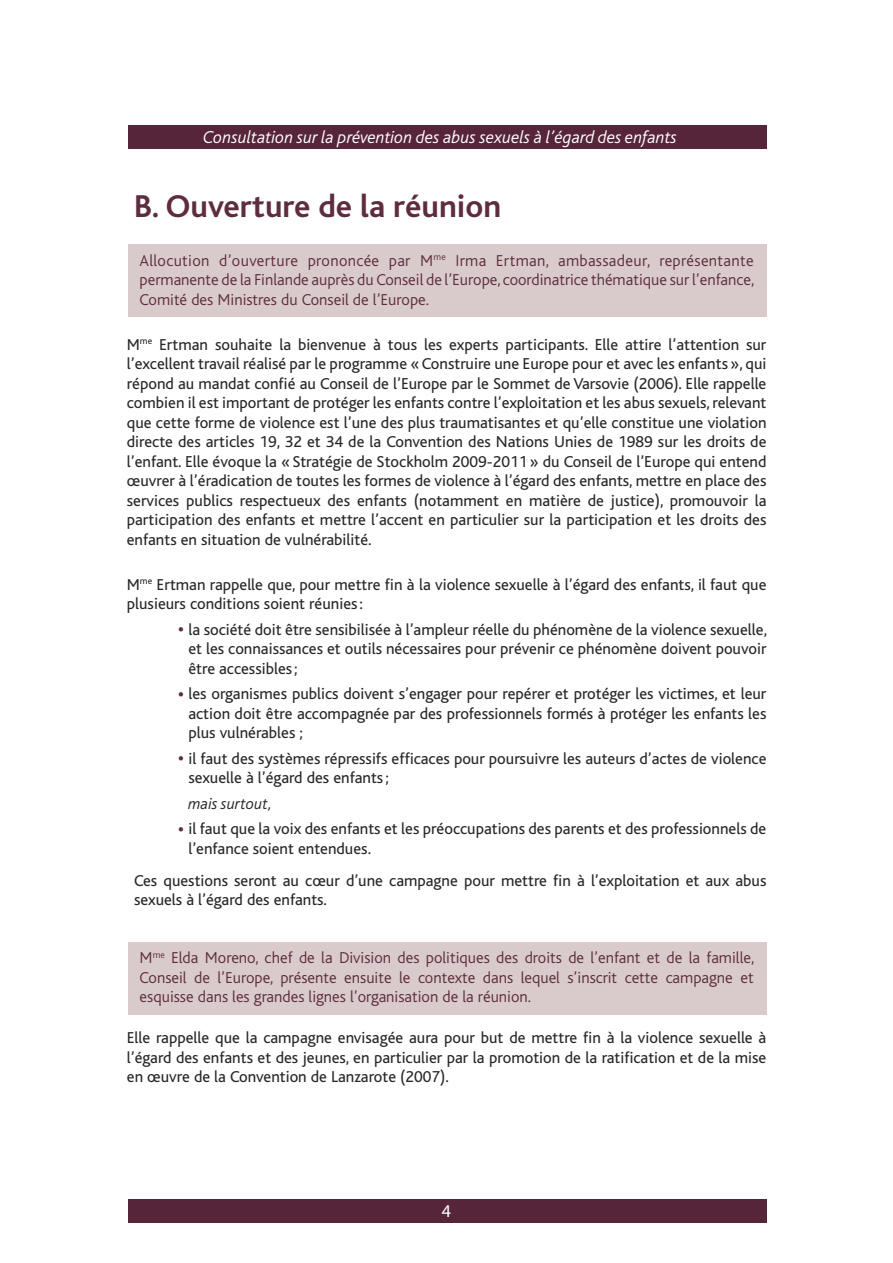
<style>
.page{position:relative;width:893px;height:1263px;background:#fff}
.page>*{position:absolute;margin:0;border:0;box-sizing:border-box;transform-origin:0 0}
.t1{font:700 33px "Bliss";color:#5e2c3f}
.t2{font:italic 300 18px "Bliss";color:#fff}
.t3{font:18px "Myriad Pro";color:#fff}
.t4{font:16.5px/19.5px "Bliss";color:#282829;text-align:justify}
.t5{font:300 16.5px/19.5px "Bliss";color:#5e2c3f;text-align:justify}
.t6{font:italic 300 16.5px "Bliss";color:#282829}
.s1{font-size:21px;color:#5e2c3f}
</style>
<div class="page">
<div style="left:128px;top:1199px;width:638px;height:23px;background:#57253a"></div>
<div style="left:128px;top:125px;width:638px;height:24px;background:#57253a"></div>
<div style="left:128px;top:942px;width:638px;height:73px;background:#d9cbcc"></div>
<div style="left:128px;top:245px;width:638px;height:72px;background:#d9cbcc"></div>
<p class="t2" style="left:203px;top:128px;width:475px">Consultation sur la prévention des abus sexuels à l’égard des enfants</p>
<h1 class="t1" style="left:134px;top:189px;width:369px">B. Ouverture de la réunion</h1>
<p class="t5" style="left:140px;top:251px;width:616px">Allocution d’ouverture prononcée par M<sup>me</sup> Irma Ertman, ambassadeur, représentante permanente de la Finlande auprès du Conseil de l’Europe, coordinatrice thématique sur l’enfance, Comité des Ministres du Conseil de l’Europe.</p>
<p class="t4" style="left:127px;top:335px;width:641px">M<sup>me</sup> Ertman souhaite la bienvenue à tous les experts participants. Elle attire l’attention sur l’excellent travail réalisé par le programme «Construire une Europe pour et avec les enfants», qui répond au mandat confié au Conseil de l’Europe par le Sommet de Varsovie (2006). Elle rappelle combien il est important de protéger les enfants contre l’exploitation et les abus sexuels, relevant que cette forme de violence est l’une des plus traumatisantes et qu’elle constitue une violation directe des articles 19, 32 et 34 de la Convention des Nations Unies de 1989 sur les droits de l’enfant. Elle évoque la «Stratégie de Stockholm 2009-2011» du Conseil de l’Europe qui entend œuvrer à l’éradication de toutes les formes de violence à l’égard des enfants, mettre en place des services publics respectueux des enfants (notamment en matière de justice), promouvoir la participation des enfants et mettre l’accent en particulier sur la participation et les droits des enfants en situation de vulnérabilité.</p>
<p class="t4" style="left:127px;top:575px;width:641px">M<sup>me</sup> Ertman rappelle que, pour mettre fin à la violence sexuelle à l’égard des enfants, il faut que plusieurs conditions soient réunies:</p>
<p class="t4" style="left:188px;top:620px;width:580px;text-indent:-11px"><span class="s1">•</span> la société doit être sensibilisée à l’ampleur réelle du phénomène de la violence sexuelle, et les connaissances et outils nécessaires pour prévenir ce phénomène doivent pouvoir être accessibles;</p>
<p class="t4" style="left:188px;top:684px;width:580px;text-indent:-11px"><span class="s1">•</span> les organismes publics doivent s’engager pour repérer et protéger les victimes, et leur action doit être accompagnée par des professionnels formés à protéger les enfants les plus vulnérables ;</p>
<p class="t4" style="left:188px;top:749px;width:580px;text-indent:-11px"><span class="s1">•</span> il faut des systèmes répressifs efficaces pour poursuivre les auteurs d’actes de violence sexuelle à l’égard des enfants;</p>
<p class="t6" style="left:188px;top:795px;width:86px">mais surtout,</p>
<p class="t4" style="left:188px;top:819px;width:579px;text-indent:-11px"><span class="s1">•</span> il faut que la voix des enfants et les préoccupations des parents et des professionnels de l’enfance soient entendues.</p>
<p class="t4" style="left:134px;top:871px;width:634px">Ces questions seront au cœur d’une campagne pour mettre fin à l’exploitation et aux abus sexuels à l’égard des enfants.</p>
<p class="t5" style="left:140px;top:948px;width:616px">M<sup>me</sup> Elda Moreno, chef de la Division des politiques des droits de l’enfant et de la famille, Conseil de l’Europe, présente ensuite le contexte dans lequel s’inscrit cette campagne et esquisse dans les grandes lignes l’organisation de la réunion.</p>
<p class="t4" style="left:127px;top:1028px;width:641px">Elle rappelle que la campagne envisagée aura pour but de mettre fin à la violence sexuelle à l’égard des enfants et des jeunes, en particulier par la promotion de la ratification et de la mise en œuvre de la Convention de Lanzarote (2007).</p>
<p class="t3" style="left:442px;top:1200px;width:11px">4</p>
</div>
